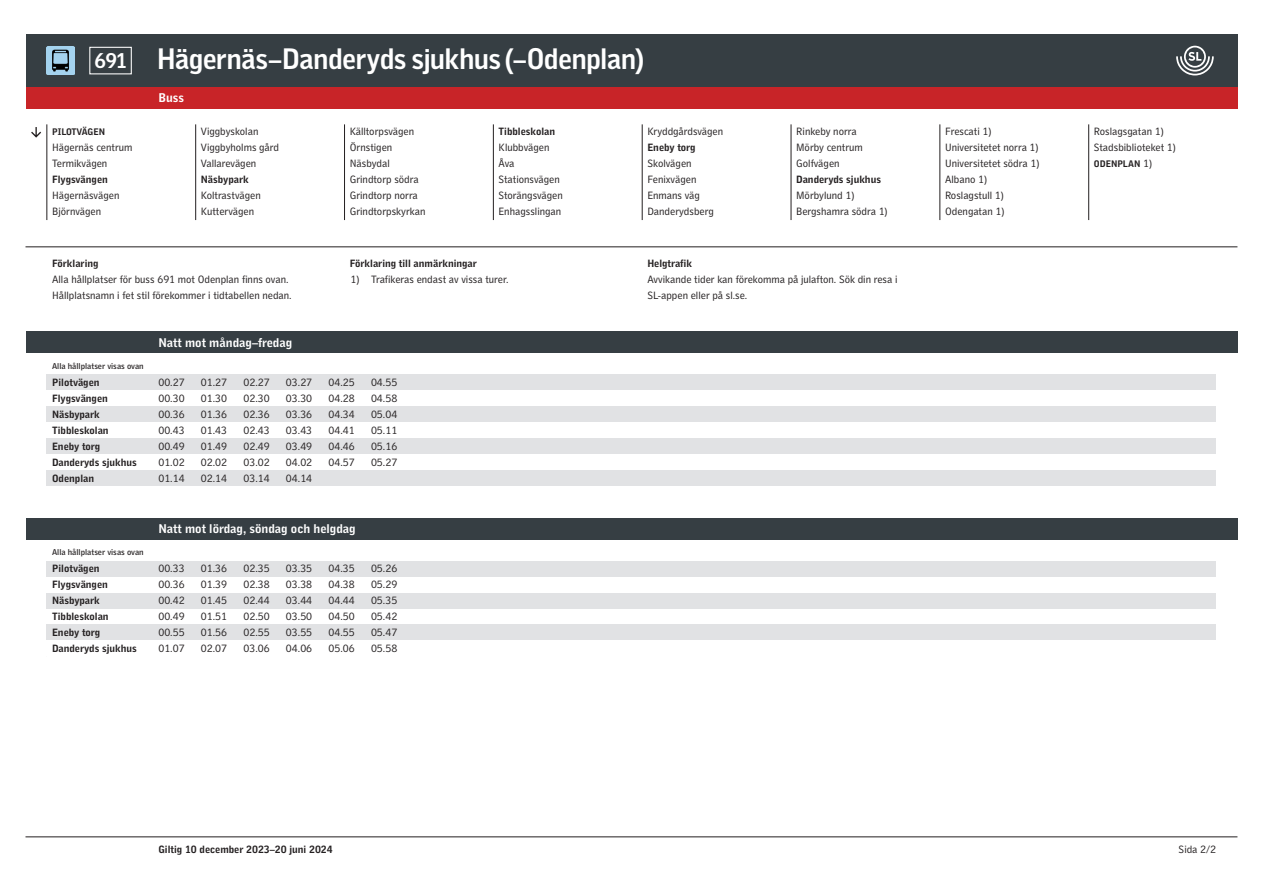
<style>
.page{position:relative;width:1263px;height:893px;background:#fff}
.page>*{position:absolute;margin:0;border:0;box-sizing:border-box;transform-origin:0 0}
.Sidhuvud_-_Destinati{font:700 28.2px "SL Gothic Display";letter-spacing:-.005em;color:#fff}
.Sidhuvud_-_Linjenumm{font:700 20.25px "SL Gothic Display";color:#fff}
.Veckodag{font:700 12.75px "SL Gothic Timetable 2";color:#fff}
.Hållplats_tider{font:10.65px/15.9px "SL Gothic Timetable 2";color:#231f20}
.Tidtabell_-_Station{font:700 10.65px "SL Gothic Timetable 2";color:#231f20}
.Hållplats_tider-2{font:700 10.65px "SL Gothic Timetable 2";color:#231f20}
.Förklaring_-_Text{font:10.65px "SL Gothic Timetable 2";color:#231f20}
.Förklaring_-_Anmärkn{font:10.65px "SL Gothic Timetable 2";color:#231f20}
.Sidfot_-_Pagina{font:10.65px "SL Gothic Timetable 2";color:#231f20}
.Hållplats_tider-3{font:700 9.6px "SL Gothic Timetable 2";color:#231f20}
.Tidtabell_-_Förklari{font:500 8.55px "SL Gothic Timetable 2";color:#231f20}
.s1{font-weight:400;font-size:10.65px}
</style>
<div class="page">
<div style="left:26px;top:34px;width:1211px;height:53px;background:#363e43"></div>
<img style="left:47px;top:47px;width:27px;height:27px">
<div style="left:26px;top:87px;width:1211px;height:21px;background:#c82428"></div>
<hr style="left:26px;top:837px;width:1211px;height:1px;background:#231f20">
<svg style="left:1176px;top:46px;width:38px;height:29px"></svg>
<div style="left:89px;top:47px;width:43px;height:27px;border:1px solid #fff"></div>
<hr style="left:47px;top:124px;width:1px;height:96px;background:#231f20">
<hr style="left:195px;top:124px;width:1px;height:96px;background:#231f20">
<hr style="left:344px;top:124px;width:1px;height:96px;background:#231f20">
<hr style="left:493px;top:124px;width:1px;height:96px;background:#231f20">
<hr style="left:642px;top:124px;width:1px;height:96px;background:#231f20">
<hr style="left:791px;top:124px;width:1px;height:96px;background:#231f20">
<hr style="left:940px;top:124px;width:1px;height:96px;background:#231f20">
<hr style="left:1088px;top:124px;width:1px;height:96px;background:#231f20">
<div style="left:26px;top:332px;width:1211px;height:21px;background:#363e43"></div>
<hr style="left:26px;top:247px;width:1211px;height:1px;background:#231f20">
<svg style="left:31px;top:127px;width:10px;height:11px"></svg>
<div style="left:47px;top:470px;width:1169px;height:16px;background:#e1e2e4"></div>
<div style="left:47px;top:374px;width:1169px;height:16px;background:#e1e2e4"></div>
<div style="left:47px;top:406px;width:1169px;height:16px;background:#e1e2e4"></div>
<div style="left:47px;top:438px;width:1169px;height:16px;background:#e1e2e4"></div>
<div style="left:26px;top:518px;width:1211px;height:21px;background:#363e43"></div>
<div style="left:47px;top:561px;width:1169px;height:16px;background:#e1e2e4"></div>
<div style="left:47px;top:593px;width:1169px;height:15px;background:#e1e2e4"></div>
<div style="left:47px;top:624px;width:1169px;height:16px;background:#e1e2e4"></div>
<p class="Sidhuvud_-_Linjenumm" style="left:95px;top:47px;width:33px">691</p>
<p class="Sidhuvud_-_Destinati" style="left:157px;top:40px;width:488px">Hägernäs–Danderyds sjukhus (–Odenplan)</p>
<p class="Hållplats_tider-3" style="left:52px;top:126px;width:54px">PILOTVÄGEN</p>
<p class="Hållplats_tider" style="left:52px;top:140px;width:82px">Hägernäs centrum</p>
<p class="Hållplats_tider" style="left:52px;top:155px;width:57px">Termikvägen</p>
<p class="Hållplats_tider-2" style="left:52px;top:173px;width:57px">Flygsvängen</p>
<p class="Hållplats_tider" style="left:52px;top:187px;width:69px">Hägernäsvägen</p>
<p class="Hållplats_tider" style="left:52px;top:203px;width:51px">Björnvägen</p>
<p class="Veckodag" style="left:158px;top:90px;width:27px">Buss</p>
<p class="Hållplats_tider" style="left:201px;top:124px;width:80px">Viggbyskolan<br>Viggbyholms gård<br>Vallarevägen</p>
<p class="Hållplats_tider-2" style="left:201px;top:173px;width:49px">Näsbypark</p>
<p class="Hållplats_tider" style="left:201px;top:187px;width:61px">Koltrastvägen<br>Kuttervägen</p>
<p class="Hållplats_tider-2" style="left:52px;top:257px;width:48px">Förklaring</p>
<p class="Hållplats_tider" style="left:52px;top:272px;width:238px">Alla hållplatser för buss 691 mot Odenplan finns ovan.</p>
<p class="Hållplats_tider" style="left:52px;top:288px;width:241px">Hållplatsnamn i fet stil förekommer i tidtabellen nedan.</p>
<p class="Tidtabell_-_Förklari" style="left:52px;top:361px;width:93px">Alla hållplatser visas ovan</p>
<p class="Veckodag" style="left:158px;top:335px;width:135px">Natt mot måndag–fredag</p>
<p class="Hållplats_tider" style="left:350px;top:124px;width:77px">Källtorpsvägen<br>Örnstigen<br>Näsbydal<br>Grindtorp södra<br>Grindtorp norra<br>Grindtorpskyrkan</p>
<p class="Hållplats_tider-2" style="left:499px;top:125px;width:58px">Tibbleskolan</p>
<p class="Hållplats_tider" style="left:499px;top:140px;width:66px">Klubbvägen<br>Åva<br>Stationsvägen<br>Storängsvägen<br>Enhagsslingan</p>
<p class="Hållplats_tider-2" style="left:350px;top:257px;width:129px">Förklaring till anmärkningar</p>
<p class="Förklaring_-_Anmärkn" style="left:351px;top:273px;width:160px">1) Trafikeras endast av vissa turer.</p>
<p class="Tidtabell_-_Station" style="left:52px;top:376px;width:49px">Pilotvägen</p>
<p class="Tidtabell_-_Station" style="left:52px;top:392px;width:57px">Flygsvängen</p>
<p class="Tidtabell_-_Station" style="left:52px;top:408px;width:49px">Näsbypark</p>
<p class="Tidtabell_-_Station" style="left:52px;top:424px;width:58px">Tibbleskolan</p>
<p class="Tidtabell_-_Station" style="left:52px;top:440px;width:50px">Eneby torg</p>
<p class="Tidtabell_-_Station" style="left:52px;top:456px;width:86px">Danderyds sjukhus</p>
<p class="Tidtabell_-_Station" style="left:52px;top:472px;width:44px">Odenplan</p>
<p class="Hållplats_tider" style="left:158px;top:374px;width:28px;text-align:justify">00.27<br>00.30<br>00.36<br>00.43<br>00.49<br>01.02<br>01.14</p>
<p class="Förklaring_-_Text" style="left:201px;top:376px;width:28px">01.27</p>
<p class="Förklaring_-_Text" style="left:201px;top:392px;width:28px">01.30</p>
<p class="Förklaring_-_Text" style="left:201px;top:408px;width:28px">01.36</p>
<p class="Förklaring_-_Text" style="left:201px;top:424px;width:28px">01.43</p>
<p class="Förklaring_-_Text" style="left:201px;top:440px;width:28px">01.49</p>
<p class="Förklaring_-_Text" style="left:201px;top:456px;width:28px">02.02</p>
<p class="Förklaring_-_Text" style="left:201px;top:472px;width:28px">02.14</p>
<p class="Hållplats_tider" style="left:243px;top:374px;width:28px;text-align:justify">02.27<br>02.30<br>02.36<br>02.43<br>02.49<br>03.02<br>03.14</p>
<p class="Hållplats_tider" style="left:286px;top:374px;width:28px;text-align:justify">03.27<br>03.30<br>03.36<br>03.43<br>03.49<br>04.02<br>04.14</p>
<p class="Hållplats_tider" style="left:328px;top:374px;width:28px;text-align:justify">04.25<br>04.28<br>04.34<br>04.41<br>04.46<br>04.57</p>
<p class="Hållplats_tider" style="left:371px;top:374px;width:28px;text-align:justify">04.55<br>04.58<br>05.04<br>05.11<br>05.16<br>05.27</p>
<p class="Tidtabell_-_Förklari" style="left:52px;top:547px;width:93px">Alla hållplatser visas ovan</p>
<p class="Tidtabell_-_Station" style="left:52px;top:562px;width:49px">Pilotvägen</p>
<p class="Tidtabell_-_Station" style="left:52px;top:578px;width:57px">Flygsvängen</p>
<p class="Tidtabell_-_Station" style="left:52px;top:594px;width:49px">Näsbypark</p>
<p class="Tidtabell_-_Station" style="left:52px;top:610px;width:58px">Tibbleskolan</p>
<p class="Tidtabell_-_Station" style="left:52px;top:626px;width:50px">Eneby torg</p>
<p class="Tidtabell_-_Station" style="left:52px;top:642px;width:86px">Danderyds sjukhus</p>
<p class="Veckodag" style="left:158px;top:521px;width:199px">Natt mot lördag, söndag och helgdag</p>
<p class="Hållplats_tider" style="left:158px;top:561px;width:28px;text-align:justify">00.33<br>00.36<br>00.42<br>00.49<br>00.55<br>01.07</p>
<p class="Förklaring_-_Text" style="left:201px;top:562px;width:28px">01.36</p>
<p class="Förklaring_-_Text" style="left:201px;top:578px;width:28px">01.39</p>
<p class="Förklaring_-_Text" style="left:201px;top:594px;width:28px">01.45</p>
<p class="Förklaring_-_Text" style="left:201px;top:610px;width:28px">01.51</p>
<p class="Förklaring_-_Text" style="left:201px;top:626px;width:28px">01.56</p>
<p class="Förklaring_-_Text" style="left:201px;top:642px;width:28px">02.07</p>
<p class="Hållplats_tider" style="left:243px;top:561px;width:28px;text-align:justify">02.35<br>02.38<br>02.44<br>02.50<br>02.55<br>03.06</p>
<p class="Hållplats_tider" style="left:286px;top:561px;width:28px;text-align:justify">03.35<br>03.38<br>03.44<br>03.50<br>03.55<br>04.06</p>
<p class="Hållplats_tider" style="left:328px;top:561px;width:28px;text-align:justify">04.35<br>04.38<br>04.44<br>04.50<br>04.55<br>05.06</p>
<p class="Hållplats_tider" style="left:371px;top:561px;width:28px;text-align:justify">05.26<br>05.29<br>05.35<br>05.42<br>05.47<br>05.58</p>
<p class="Hållplats_tider" style="left:647px;top:124px;width:77px">Kryddgårdsvägen</p>
<p class="Hållplats_tider-2" style="left:647px;top:141px;width:50px">Eneby torg</p>
<p class="Hållplats_tider" style="left:647px;top:155px;width:68px">Skolvägen<br>Fenixvägen<br>Enmans väg<br>Danderydsberg</p>
<p class="Hållplats_tider" style="left:796px;top:124px;width:68px">Rinkeby norra<br>Mörby centrum<br>Golfvägen</p>
<p class="Hållplats_tider-2" style="left:796px;top:173px;width:86px">Danderyds sjukhus</p>
<p class="Hållplats_tider" style="left:796px;top:187px;width:93px">Mörbylund 1)<br>Bergshamra södra 1)</p>
<p class="Hållplats_tider-2" style="left:647px;top:257px;width:46px">Helgtrafik</p>
<p class="Hållplats_tider" style="left:647px;top:272px;width:252px">Avvikande tider kan förekomma på julafton. Sök din resa i<br>SL-appen eller på sl.se.</p>
<p class="Hållplats_tider" style="left:945px;top:124px;width:96px">Frescati 1)<br>Universitetet norra 1)<br>Universitetet södra 1)<br>Albano 1)<br>Roslagstull 1)<br>Odengatan 1)</p>
<p class="Hållplats_tider" style="left:1094px;top:124px;width:83px">Roslagsgatan 1)<br>Stadsbiblioteket 1)</p>
<p class="Hållplats_tider-3" style="left:1094px;top:158px;width:60px">ODENPLAN <span class="s1">1)</span></p>
<p class="Hållplats_tider-2" style="left:158px;top:843px;width:176px">Giltig 10 december 2023–20 juni 2024</p>
<p class="Sidfot_-_Pagina" style="left:1178px;top:843px;width:39px">Sida 2/2</p>
</div>
